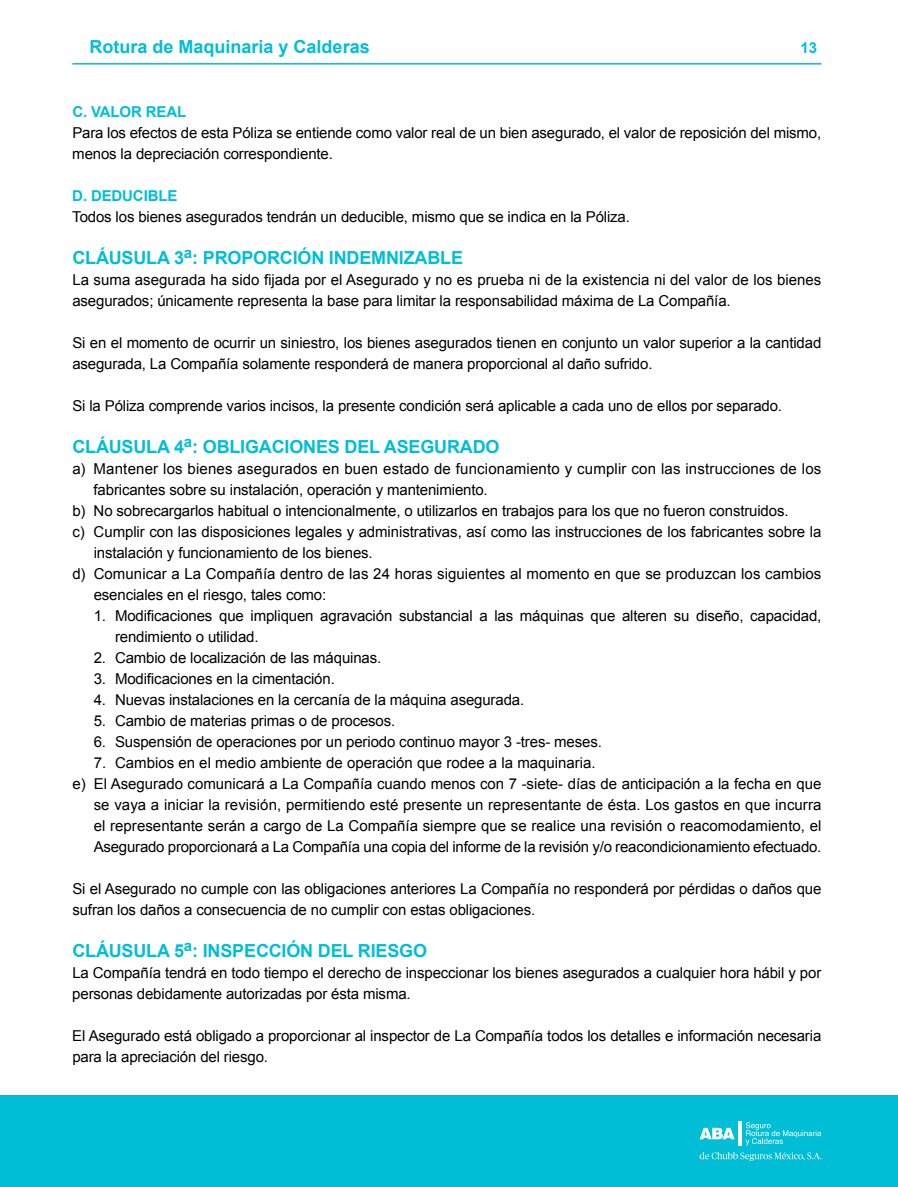
<style>
.page{position:relative;width:898px;height:1187px;background:#fff}
.page>*{position:absolute;margin:0;border:0;box-sizing:border-box;transform-origin:0 0}
.t1{font:700 18px "Arial";letter-spacing:-.01em;color:#00bed6}
.t2{font:15px/21px "Arial";letter-spacing:-.01em;color:#000}
.t3{font:15px "Arial";letter-spacing:.01em;color:#000}
.t4{font:700 15px "Arial";letter-spacing:-.01em;color:#00bed6}
</style>
<div class="page">
<hr style="left:72px;top:63px;width:749px;height:2px;background:#00bed6">
<div style="left:0;top:1095px;width:897px;height:91px;background:#00bed6"></div>
<svg style="left:745px;top:1122px;width:75px;height:23px"></svg>
<svg style="left:699px;top:1127px;width:35px;height:12px"></svg>
<svg style="left:738px;top:1121px;width:3px;height:24px"></svg>
<svg style="left:699px;top:1152px;width:122px;height:8px"></svg>
<p class="t1" style="left:89px;top:34px;width:282px">Rotura de Maquinaria y Calderas</p>
<p class="t4" style="left:800px;top:38px;width:18px">13</p>
<p class="t4" style="left:72px;top:102px;width:115px">C. VALOR REAL</p>
<p class="t2" style="left:72px;top:122px;width:750px">Para los efectos de esta Póliza se entiende como valor real de un bien asegurado, el valor de reposición del mismo, menos la depreciación correspondiente.</p>
<p class="t4" style="left:72px;top:186px;width:107px">D. DEDUCIBLE</p>
<p class="t2" style="left:72px;top:206px;width:559px">Todos los bienes asegurados tendrán un deducible, mismo que se indica en la Póliza.</p>
<p class="t1" style="left:72px;top:245px;width:392px">CLÁUSULA 3<sup>a</sup>: PROPORCIÓN INDEMNIZABLE</p>
<p class="t2" style="left:72px;top:269px;width:750px">La suma asegurada ha sido fijada por el Asegurado y no es prueba ni de la existencia ni del valor de los bienes asegurados; únicamente representa la base para limitar la responsabilidad máxima de La Compañía.</p>
<p class="t2" style="left:72px;top:332px;width:750px">Si en el momento de ocurrir un siniestro, los bienes asegurados tienen en conjunto un valor superior a la cantidad asegurada, La Compañía solamente responderá de manera proporcional al daño sufrido.</p>
<p class="t2" style="left:72px;top:395px;width:711px">Si la Póliza comprende varios incisos, la presente condición será aplicable a cada uno de ellos por separado.</p>
<p class="t1" style="left:72px;top:434px;width:428px">CLÁUSULA 4<sup>a</sup>: OBLIGACIONES DEL ASEGURADO</p>
<p class="t3" style="left:72px;top:459px;width:750px">a) Mantener los bienes asegurados en buen estado de funcionamiento y cumplir con las instrucciones de los</p>
<p class="t2" style="left:94px;top:479px;width:395px">fabricantes sobre su instalación, operación y mantenimiento.</p>
<p class="t2" style="left:72px;top:500px;width:717px">b) No sobrecargarlos habitual o intencionalmente, o utilizarlos en trabajos para los que no fueron construidos.</p>
<p class="t2" style="left:72px;top:521px;width:750px">c) Cumplir con las disposiciones legales y administrativas, así como las instrucciones de los fabricantes sobre la</p>
<p class="t2" style="left:94px;top:542px;width:280px">instalación y funcionamiento de los bienes.</p>
<p class="t2" style="left:72px;top:563px;width:750px">d) Comunicar a La Compañía dentro de las 24 horas siguientes al momento en que se produzcan los cambios</p>
<p class="t2" style="left:94px;top:584px;width:234px">esenciales en el riesgo, tales como:</p>
<p class="t2" style="left:115px;top:605px;width:707px;text-indent:-21px">1. Modificaciones que impliquen agravación substancial a las máquinas que alteren su diseño, capacidad, rendimiento o utilidad.</p>
<p class="t2" style="left:94px;top:647px;width:289px">2. Cambio de localización de las máquinas.</p>
<p class="t2" style="left:94px;top:668px;width:242px">3. Modificaciones en la cimentación.</p>
<p class="t2" style="left:94px;top:689px;width:432px">4. Nuevas instalaciones en la cercanía de la máquina asegurada.</p>
<p class="t2" style="left:94px;top:710px;width:303px">5. Cambio de materias primas o de procesos.</p>
<p class="t2" style="left:94px;top:731px;width:509px">6. Suspensión de operaciones por un periodo continuo mayor 3 -tres- meses.</p>
<p class="t2" style="left:94px;top:752px;width:503px">7. Cambios en el medio ambiente de operación que rodee a la maquinaria.</p>
<p class="t2" style="left:72px;top:773px;width:750px">e) El Asegurado comunicará a La Compañía cuando menos con 7 -siete- días de anticipación a la fecha en que</p>
<p class="t2" style="left:94px;top:794px;width:729px">se vaya a iniciar la revisión, permitiendo esté presente un representante de ésta. Los gastos en que incurra</p>
<p class="t2" style="left:94px;top:815px;width:729px">el representante serán a cargo de La Compañía siempre que se realice una revisión o reacomodamiento, el</p>
<p class="t2" style="left:94px;top:836px;width:729px">Asegurado proporcionará a La Compañía una copia del informe de la revisión y/o reacondicionamiento efectuado.</p>
<p class="t2" style="left:72px;top:878px;width:750px">Si el Asegurado no cumple con las obligaciones anteriores La Compañía no responderá por pérdidas o daños que sufran los daños a consecuencia de no cumplir con estas obligaciones.</p>
<p class="t1" style="left:72px;top:938px;width:356px">CLÁUSULA 5<sup>a</sup>: INSPECCIÓN DEL RIESGO</p>
<p class="t2" style="left:72px;top:962px;width:750px">La Compañía tendrá en todo tiempo el derecho de inspeccionar los bienes asegurados a cualquier hora hábil y por personas debidamente autorizadas por ésta misma.</p>
<p class="t2" style="left:72px;top:1025px;width:750px">El Asegurado está obligado a proporcionar al inspector de La Compañía todos los detalles e información necesaria para la apreciación del riesgo.</p>
</div>
